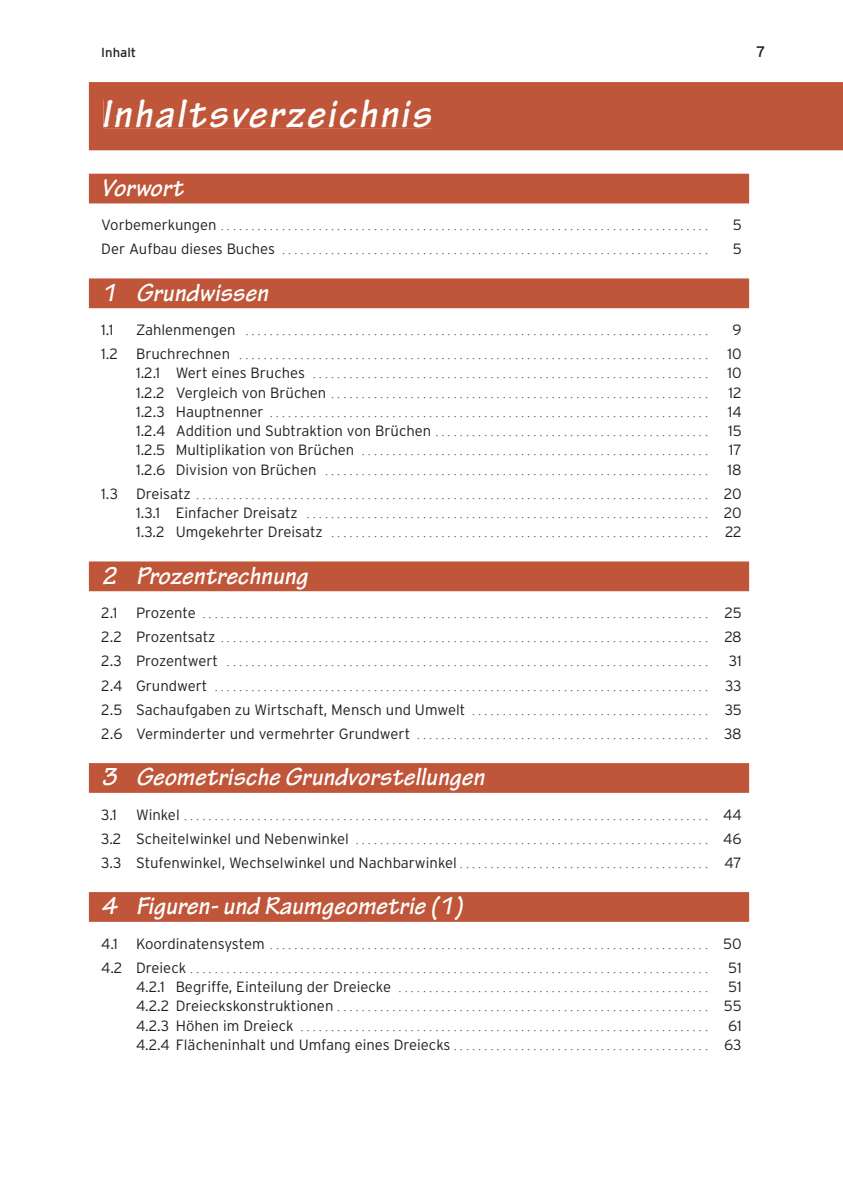
<style>
.page{position:relative;width:843px;height:1190px;background:#fff}
.page>*{position:absolute;margin:0;border:0;box-sizing:border-box;transform-origin:0 0}
.t1{font:italic 700 42px "Tekton Pro";letter-spacing:.06em;color:#fff}
.t2{font:italic 700 26.25px "Tekton Pro";letter-spacing:.01em;color:#fff}
.t3{font:15.22px "Interstate";color:#231f20}
.t4{font:300 14.88px/19.2px "Interstate";color:#231f20;text-align:right}
.t5{font:13.12px "Interstate";color:#231f20}
.t6{font:12.25px/24.2px "Times New Roman";color:#231f20;text-align:justify}
.s1{font-family:"Interstate";font-weight:300;font-size:14.88px}
.s2{font-family:"Times New Roman";font-weight:400;font-size:12.25px}
</style>
<div class="page">
<div style="left:89px;top:174px;width:660px;height:29px;background:#bf5539"></div>
<div style="left:89px;top:278px;width:660px;height:30px;background:#bf5539"></div>
<div style="left:89px;top:561px;width:660px;height:30px;background:#bf5539"></div>
<div style="left:89px;top:763px;width:660px;height:30px;background:#bf5539"></div>
<div style="left:89px;top:892px;width:660px;height:30px;background:#bf5539"></div>
<div style="left:89px;top:82px;width:753px;height:68px;background:#bf5539"></div>
<div style="left:104px;top:100px;width:327px;height:28px;background:#bf5539"></div>
<p class="t5" style="left:101px;top:45px;width:36px">Inhalt</p>
<p class="t3" style="left:756px;top:43px;width:11px">7</p>
<h1 class="t1" style="left:101px;top:89px;width:331px">Inhaltsverzeichnis</h1>
<h2 class="t2" style="left:101px;top:172px;width:83px">Vorwort</h2>
<p class="t6" style="left:101px;top:214px;width:608px"><span class="s1">Vorbemerkungen</span> . . . . . . . . . . . . . . . . . . . . . . . . . . . . . . . . . . . . . . . . . . . . . . . . . . . . . . . . . . . . . . . . . . . . . . . . . . . . . . . .</p>
<p class="t4" style="left:732px;top:215px;width:10px">5</p>
<p class="t6" style="left:101px;top:238px;width:608px"><span class="s1">Der Aufbau dieses Buches</span> . . . . . . . . . . . . . . . . . . . . . . . . . . . . . . . . . . . . . . . . . . . . . . . . . . . . . . . . . . . . . . . . . . . . . .</p>
<p class="t4" style="left:732px;top:239px;width:10px">5</p>
<h2 class="t2" style="left:101px;top:277px;width:168px">1 Grundwissen</h2>
<p class="t4" style="left:101px;top:320px;width:14px">1.1</p>
<p class="t6" style="left:136px;top:318px;width:573px"><span class="s1">Zahlenmengen</span> . . . . . . . . . . . . . . . . . . . . . . . . . . . . . . . . . . . . . . . . . . . . . . . . . . . . . . . . . . . . . . . . . . . . . . . . . . . .</p>
<p class="t4" style="left:732px;top:320px;width:11px">9</p>
<p class="t6" style="left:101px;top:343px;width:608px"><span class="s1">1.2 Bruchrechnen</span> . . . . . . . . . . . . . . . . . . . . . . . . . . . . . . . . . . . . . . . . . . . . . . . . . . . . . . . . . . . . . . . . . . . . . . . . . . . . .</p>
<p class="t4" style="left:727px;top:344px;width:16px">10</p>
<p class="t6" style="left:136px;top:362px;width:573px"><span class="s1">1.2.1 Wert eines Bruches</span> . . . . . . . . . . . . . . . . . . . . . . . . . . . . . . . . . . . . . . . . . . . . . . . . . . . . . . . . . . . . . . . . .</p>
<p class="t4" style="left:727px;top:363px;width:16px">10</p>
<p class="t6" style="left:136px;top:381px;width:573px"><span class="s1">1.2.2 Vergleich von Brüchen</span> . . . . . . . . . . . . . . . . . . . . . . . . . . . . . . . . . . . . . . . . . . . . . . . . . . . . . . . . . . . . . .</p>
<p class="t4" style="left:728px;top:383px;width:15px">12</p>
<p class="t6" style="left:136px;top:400px;width:573px"><span class="s1">1.2.3 Hauptnenner</span> . . . . . . . . . . . . . . . . . . . . . . . . . . . . . . . . . . . . . . . . . . . . . . . . . . . . . . . . . . . . . . . . . . . . . . . .</p>
<p class="t4" style="left:727px;top:402px;width:15px">14</p>
<p class="t6" style="left:136px;top:420px;width:573px"><span class="s1">1.2.4 Addition und Subtraktion von Brüchen</span> . . . . . . . . . . . . . . . . . . . . . . . . . . . . . . . . . . . . . . . . . . . . .</p>
<p class="t4" style="left:728px;top:421px;width:15px">15</p>
<p class="t6" style="left:136px;top:439px;width:573px"><span class="s1">1.2.5 Multiplikation von Brüchen</span> . . . . . . . . . . . . . . . . . . . . . . . . . . . . . . . . . . . . . . . . . . . . . . . . . . . . . . . . .</p>
<p class="t4" style="left:728px;top:440px;width:14px">17</p>
<p class="t6" style="left:136px;top:458px;width:573px"><span class="s1">1.2.6 Division von Brüchen</span> . . . . . . . . . . . . . . . . . . . . . . . . . . . . . . . . . . . . . . . . . . . . . . . . . . . . . . . . . . . . . . .</p>
<p class="t4" style="left:727px;top:460px;width:16px">18</p>
<p class="t6" style="left:136px;top:485px;width:607px;line-height:19.2px;text-indent:-35px"><span class="s1">1.3 Dreisatz</span> . . . . . . . . . . . . . . . . . . . . . . . . . . . . . . . . . . . . . . . . . . . . . . . . . . . . . . . . . . . . . . . . . . . . . . . . . . . . . . . . . . . . <span class="s1">20<br>1.3.1 Einfacher Dreisatz</span> . . . . . . . . . . . . . . . . . . . . . . . . . . . . . . . . . . . . . . . . . . . . . . . . . . . . . . . . . . . . . . . . . . <span class="s1">20<br>1.3.2 Umgekehrter Dreisatz</span> . . . . . . . . . . . . . . . . . . . . . . . . . . . . . . . . . . . . . . . . . . . . . . . . . . . . . . . . . . . . . . <span class="s1">22</span></p>
<h2 class="t2" style="left:101px;top:560px;width:208px">2 Prozentrechnung</h2>
<p class="t4" style="left:101px;top:603px;width:18px">2.1</p>
<p class="t6" style="left:101px;top:601px;width:641px;text-indent:35px"><span class="s1">Prozente</span> . . . . . . . . . . . . . . . . . . . . . . . . . . . . . . . . . . . . . . . . . . . . . . . . . . . . . . . . . . . . . . . . . . . . . . . . . . . . . . . . . . . <span class="s1">25<br>2.2 Prozentsatz</span> . . . . . . . . . . . . . . . . . . . . . . . . . . . . . . . . . . . . . . . . . . . . . . . . . . . . . . . . . . . . . . . . . . . . . . . . . . . . . . . . <span class="s1">28<br>2.3 Prozentwert</span> . . . . . . . . . . . . . . . . . . . . . . . . . . . . . . . . . . . . . . . . . . . . . . . . . . . . . . . . . . . . . . . . . . . . . . . . . . . . . . .</p>
<p class="t4" style="left:728px;top:651px;width:14px">31</p>
<p class="t6" style="left:101px;top:674px;width:641px"><span class="s1">2.4 Grundwert</span> . . . . . . . . . . . . . . . . . . . . . . . . . . . . . . . . . . . . . . . . . . . . . . . . . . . . . . . . . . . . . . . . . . . . . . . . . . . . . . . . . <span class="s1">33</span></p>
<p class="t4" style="left:101px;top:700px;width:641px">2.5 Sachaufgaben zu Wirtschaft, Mensch und Umwelt <span class="s2">. . . . . . . . . . . . . . . . . . . . . . . . . . . . . . . . . . . . . . .</span> 35</p>
<p class="t6" style="left:101px;top:722px;width:641px"><span class="s1">2.6 Verminderter und vermehrter Grundwert</span> . . . . . . . . . . . . . . . . . . . . . . . . . . . . . . . . . . . . . . . . . . . . . . . . <span class="s1">38</span></p>
<h2 class="t2" style="left:101px;top:761px;width:384px">3 Geometrische Grundvorstellungen</h2>
<p class="t4" style="left:101px;top:804px;width:17px">3.1</p>
<p class="t6" style="left:101px;top:803px;width:641px;text-align:right"><span class="s1">Winkel</span> . . . . . . . . . . . . . . . . . . . . . . . . . . . . . . . . . . . . . . . . . . . . . . . . . . . . . . . . . . . . . . . . . . . . . . . . . . . . . . . . . . . . . . <span class="s1">44<br>3.2 Scheitelwinkel und Nebenwinkel</span> . . . . . . . . . . . . . . . . . . . . . . . . . . . . . . . . . . . . . . . . . . . . . . . . . . . . . . . . . . <span class="s1">46</span></p>
<p class="t4" style="left:101px;top:853px;width:641px">3.3 Stufenwinkel, Wechselwinkel und Nachbarwinkel <span class="s2">. . . . . . . . . . . . . . . . . . . . . . . . . . . . . . . . . . . . . . . . .</span> 47</p>
<h2 class="t2" style="left:101px;top:890px;width:363px">4 Figuren- und Raumgeometrie (1)</h2>
<p class="t6" style="left:101px;top:932px;width:641px"><span class="s1">4.1 Koordinatensystem</span> . . . . . . . . . . . . . . . . . . . . . . . . . . . . . . . . . . . . . . . . . . . . . . . . . . . . . . . . . . . . . . . . . . . . . . . . <span class="s1">50<br>4.2 Dreieck</span> . . . . . . . . . . . . . . . . . . . . . . . . . . . . . . . . . . . . . . . . . . . . . . . . . . . . . . . . . . . . . . . . . . . . . . . . . . . . . . . . . . . . .</p>
<p class="t4" style="left:728px;top:957px;width:15px">51</p>
<p class="t6" style="left:136px;top:975px;width:573px"><span class="s1">4.2.1 Begriffe, Einteilung der Dreiecke</span> . . . . . . . . . . . . . . . . . . . . . . . . . . . . . . . . . . . . . . . . . . . . . . . . . . .</p>
<p class="t4" style="left:728px;top:977px;width:15px">51</p>
<p class="t6" style="left:136px;top:997px;width:607px;line-height:19.2px"><span class="s1">4.2.2 Dreieckskonstruktionen</span> . . . . . . . . . . . . . . . . . . . . . . . . . . . . . . . . . . . . . . . . . . . . . . . . . . . . . . . . . . . . . <span class="s1">55<br>4.2.3 Höhen im Dreieck</span> . . . . . . . . . . . . . . . . . . . . . . . . . . . . . . . . . . . . . . . . . . . . . . . . . . . . . . . . . . . . . . . . . . .</p>
<p class="t4" style="left:136px;top:1015px;width:607px">61<br>4.2.4 Flächeninhalt und Umfang eines Dreiecks <span class="s2">. . . . . . . . . . . . . . . . . . . . . . . . . . . . . . . . . . . . . . . . . .</span> 63</p>
</div>
